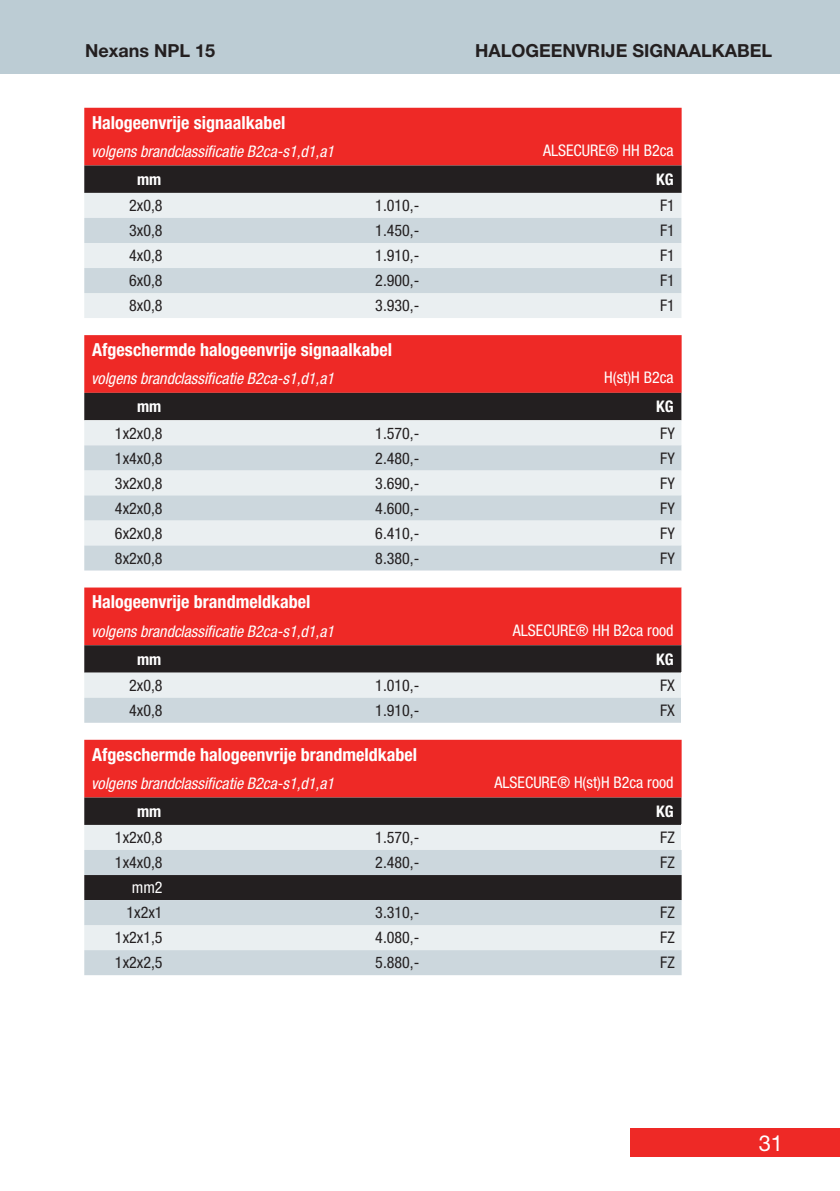
<style>
.page{position:relative;width:840px;height:1191px;background:#fff}
.page>*{position:absolute;margin:0;border:0;box-sizing:border-box;transform-origin:0 0}
.t1{font:22px "Helvetica Neue LT Std";color:#fff}
.koptekst{font:700 condensed 18px "Helvetica Neue LT Std";color:#fff}
.kopregel_rechts{font:700 18px "Helvetica Neue LT Std";color:#231f20}
.kopregel_links{font:700 18px "Helvetica Neue LT Std";color:#231f20}
.body_rijen{font:condensed 16px "Helvetica Neue LT Std";color:#231f20}
.body_tekst_italic_8p{font:italic condensed 16px "Helvetica Neue LT Std";color:#fff}
.toc_indexering{font:condensed 16px "Helvetica Neue LT Std";color:#fff}
.kolomtitel_rij{font:700 condensed 16px "Helvetica Neue LT Std";color:#fff}
.body_rijen-2{font:condensed 16px "Helvetica Neue LT Std";color:#fff}
</style>
<div class="page">
<div style="left:0;top:0;width:839px;height:74px;background:#bcccd4"></div>
<div style="left:629px;top:1128px;width:210px;height:29px;background:#ee2926"></div>
<svg style="left:84px;top:570px;width:598px;height:1px"></svg>
<svg style="left:84px;top:108px;width:598px;height:462px;background:#cca0a2"></svg>
<svg style="left:84px;top:739px;width:598px;height:1px"></svg>
<svg style="left:84px;top:587px;width:598px;height:136px;background:#be6d6d"></svg>
<div style="left:681px;top:697px;width:22px;height:26px;background:#fff"></div>
<div style="left:84px;top:740px;width:597px;height:57px;background:#ee2926"></div>
<svg style="left:84px;top:797px;width:598px;height:178px;background:#282324"></svg>
<div style="left:84px;top:825px;width:597px;height:25px;background:#eaeff1"></div>
<div style="left:681px;top:825px;width:22px;height:25px;background:#fff"></div>
<svg style="left:84px;top:850px;width:597px;height:125px;background:#b0b7bb"></svg>
<p class="kopregel_links" style="left:85px;top:39px;width:132px">Nexans NPL 15</p>
<p class="kopregel_rechts" style="left:475px;top:39px;width:298px">HALOGEENVRIJE SIGNAALKABEL</p>
<p class="koptekst" style="left:92px;top:111px;width:194px">Halogeenvrije signaalkabel</p>
<p class="body_tekst_italic_8p" style="left:91px;top:142px;width:244px">volgens brandclassificatie B2ca-s1,d1,a1</p>
<p class="toc_indexering" style="left:542px;top:141px;width:132px">ALSECURE® HH B2ca</p>
<p class="kolomtitel_rij" style="left:137px;top:169px;width:26px">mm</p>
<p class="kolomtitel_rij" style="left:655px;top:169px;width:19px">KG</p>
<p class="body_rijen" style="left:129px;top:196px;width:35px">2x0,8</p>
<p class="body_rijen" style="left:375px;top:196px;width:46px">1.010,-</p>
<p class="body_rijen" style="left:659px;top:196px;width:16px">F1</p>
<p class="body_rijen" style="left:129px;top:221px;width:35px">3x0,8</p>
<p class="body_rijen" style="left:375px;top:221px;width:46px">1.450,-</p>
<p class="body_rijen" style="left:659px;top:221px;width:16px">F1</p>
<p class="body_rijen" style="left:129px;top:246px;width:35px">4x0,8</p>
<p class="body_rijen" style="left:375px;top:246px;width:46px">1.910,-</p>
<p class="body_rijen" style="left:659px;top:246px;width:16px">F1</p>
<p class="body_rijen" style="left:129px;top:271px;width:35px">6x0,8</p>
<p class="body_rijen" style="left:375px;top:271px;width:46px">2.900,-</p>
<p class="body_rijen" style="left:659px;top:271px;width:16px">F1</p>
<p class="body_rijen" style="left:129px;top:296px;width:35px">8x0,8</p>
<p class="body_rijen" style="left:375px;top:296px;width:46px">3.930,-</p>
<p class="body_rijen" style="left:659px;top:296px;width:16px">F1</p>
<p class="koptekst" style="left:92px;top:339px;width:301px">Afgeschermde halogeenvrije signaalkabel</p>
<p class="body_tekst_italic_8p" style="left:91px;top:369px;width:244px">volgens brandclassificatie B2ca-s1,d1,a1</p>
<p class="toc_indexering" style="left:604px;top:368px;width:71px">H(st)H B2ca</p>
<p class="kolomtitel_rij" style="left:137px;top:397px;width:26px">mm</p>
<p class="kolomtitel_rij" style="left:655px;top:397px;width:19px">KG</p>
<p class="body_rijen" style="left:115px;top:423px;width:49px">1x2x0,8</p>
<p class="body_rijen" style="left:375px;top:423px;width:46px">1.570,-</p>
<p class="body_rijen" style="left:660px;top:423px;width:16px">FY</p>
<p class="body_rijen" style="left:115px;top:448px;width:49px">1x4x0,8</p>
<p class="body_rijen" style="left:375px;top:448px;width:46px">2.480,-</p>
<p class="body_rijen" style="left:660px;top:448px;width:16px">FY</p>
<p class="body_rijen" style="left:115px;top:473px;width:49px">3x2x0,8</p>
<p class="body_rijen" style="left:375px;top:473px;width:46px">3.690,-</p>
<p class="body_rijen" style="left:660px;top:473px;width:16px">FY</p>
<p class="body_rijen" style="left:115px;top:499px;width:49px">4x2x0,8</p>
<p class="body_rijen" style="left:375px;top:499px;width:46px">4.600,-</p>
<p class="body_rijen" style="left:660px;top:499px;width:16px">FY</p>
<p class="body_rijen" style="left:115px;top:524px;width:49px">6x2x0,8</p>
<p class="body_rijen" style="left:375px;top:524px;width:46px">6.410,-</p>
<p class="body_rijen" style="left:660px;top:524px;width:16px">FY</p>
<p class="body_rijen" style="left:115px;top:549px;width:49px">8x2x0,8</p>
<p class="body_rijen" style="left:375px;top:549px;width:46px">8.380,-</p>
<p class="body_rijen" style="left:660px;top:549px;width:16px">FY</p>
<p class="koptekst" style="left:92px;top:591px;width:219px">Halogeenvrije brandmeldkabel</p>
<p class="body_tekst_italic_8p" style="left:91px;top:621px;width:244px">volgens brandclassificatie B2ca-s1,d1,a1</p>
<p class="toc_indexering" style="left:512px;top:621px;width:162px">ALSECURE® HH B2ca rood</p>
<p class="kolomtitel_rij" style="left:137px;top:649px;width:26px">mm</p>
<p class="kolomtitel_rij" style="left:655px;top:649px;width:19px">KG</p>
<p class="body_rijen" style="left:129px;top:676px;width:35px">2x0,8</p>
<p class="body_rijen" style="left:375px;top:676px;width:46px">1.010,-</p>
<p class="body_rijen" style="left:659px;top:676px;width:16px">FX</p>
<p class="body_rijen" style="left:129px;top:701px;width:35px">4x0,8</p>
<p class="body_rijen" style="left:375px;top:701px;width:46px">1.910,-</p>
<p class="body_rijen" style="left:659px;top:701px;width:16px">FX</p>
<p class="koptekst" style="left:92px;top:743px;width:326px">Afgeschermde halogeenvrije brandmeldkabel</p>
<p class="body_tekst_italic_8p" style="left:91px;top:774px;width:244px">volgens brandclassificatie B2ca-s1,d1,a1</p>
<p class="toc_indexering" style="left:494px;top:773px;width:180px">ALSECURE® H(st)H B2ca rood</p>
<p class="kolomtitel_rij" style="left:137px;top:801px;width:26px">mm</p>
<p class="kolomtitel_rij" style="left:655px;top:801px;width:19px">KG</p>
<p class="body_rijen" style="left:115px;top:828px;width:49px">1x2x0,8</p>
<p class="body_rijen" style="left:375px;top:828px;width:46px">1.570,-</p>
<p class="body_rijen" style="left:660px;top:828px;width:16px">FZ</p>
<p class="body_rijen" style="left:115px;top:853px;width:49px">1x4x0,8</p>
<p class="body_rijen" style="left:375px;top:853px;width:46px">2.480,-</p>
<p class="body_rijen" style="left:660px;top:853px;width:16px">FZ</p>
<p class="body_rijen-2" style="left:132px;top:878px;width:32px">mm2</p>
<p class="body_rijen" style="left:126px;top:903px;width:38px">1x2x1</p>
<p class="body_rijen" style="left:375px;top:903px;width:46px">3.310,-</p>
<p class="body_rijen" style="left:660px;top:903px;width:16px">FZ</p>
<p class="body_rijen" style="left:115px;top:928px;width:49px">1x2x1,5</p>
<p class="body_rijen" style="left:375px;top:928px;width:46px">4.080,-</p>
<p class="body_rijen" style="left:660px;top:928px;width:16px">FZ</p>
<p class="body_rijen" style="left:115px;top:953px;width:49px">1x2x2,5</p>
<p class="body_rijen" style="left:375px;top:953px;width:46px">5.880,-</p>
<p class="body_rijen" style="left:660px;top:953px;width:16px">FZ</p>
<p class="t1" style="left:758px;top:1129px;width:26px">31</p>
</div>
